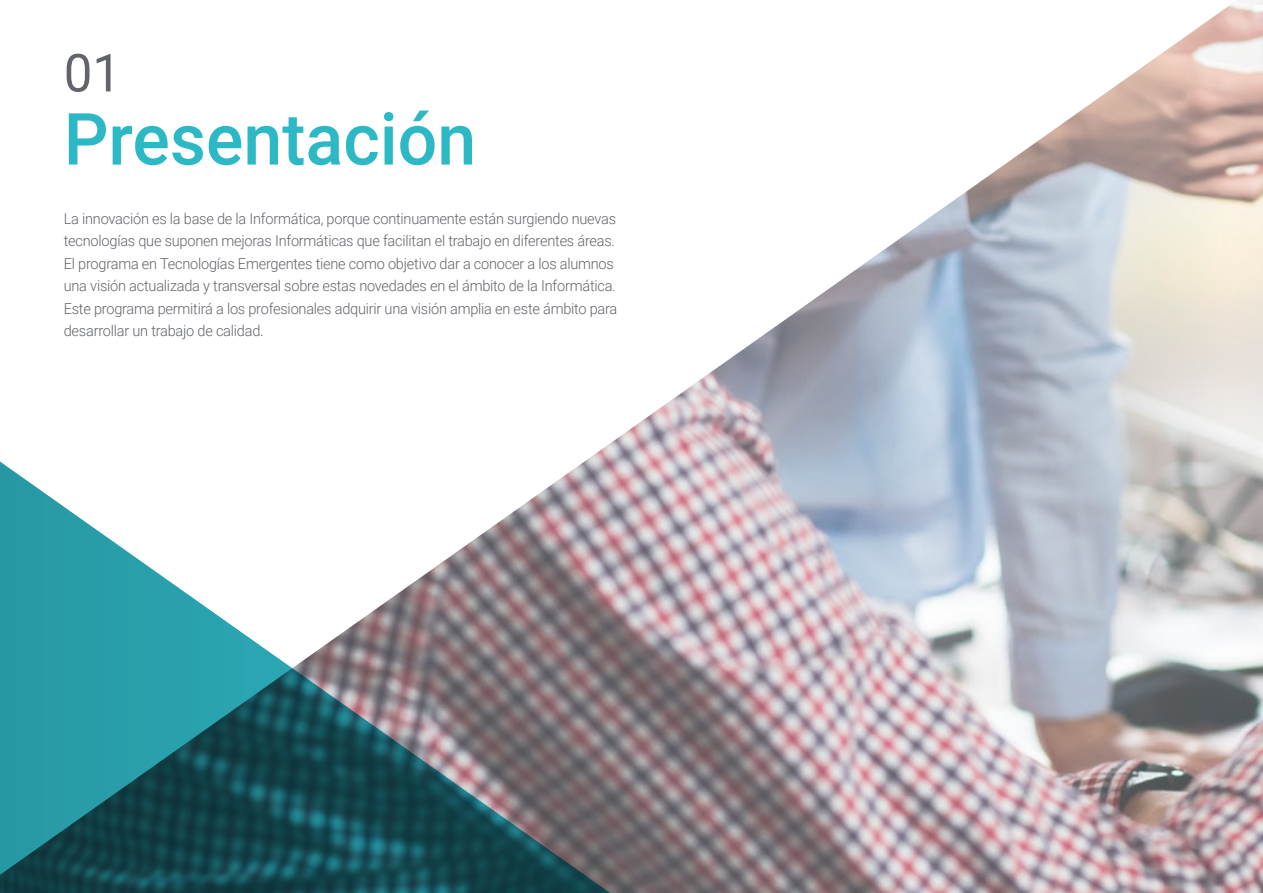
<style>
.page{position:relative;width:1263px;height:893px;background:#fff}
.page>*{position:absolute;margin:0;border:0;box-sizing:border-box;transform-origin:0 0}
.t1{font:500 72px "Roboto";color:#2db8c5}
.t2{font:52.5px "Roboto";color:#61646a}
.t3{font:300 15px/22.5px "Roboto";letter-spacing:-.015em;color:#61646a}
</style>
<div class="page">
<img style="left:607px;top:0;width:656px;height:893px">
<svg style="left:0;top:446px;width:640px;height:447px"></svg>
<h2 class="t2" style="left:64px;top:36px;width:59px">01</h2>
<h1 class="t1" style="left:64px;top:89px;width:414px">Presentación</h1>
<p class="t3" style="left:64px;top:207px;width:555px">La innovación es la base de la Informática, porque continuamente están surgiendo nuevas tecnologías que suponen mejoras Informáticas que facilitan el trabajo en diferentes áreas.<br>El programa en Tecnologías Emergentes tiene como objetivo dar a conocer a los alumnos una visión actualizada y transversal sobre estas novedades en el ámbito de la Informática.<br>Este programa permitirá a los profesionales adquirir una visión amplia en este ámbito para desarrollar un trabajo de calidad.</p>
</div>
